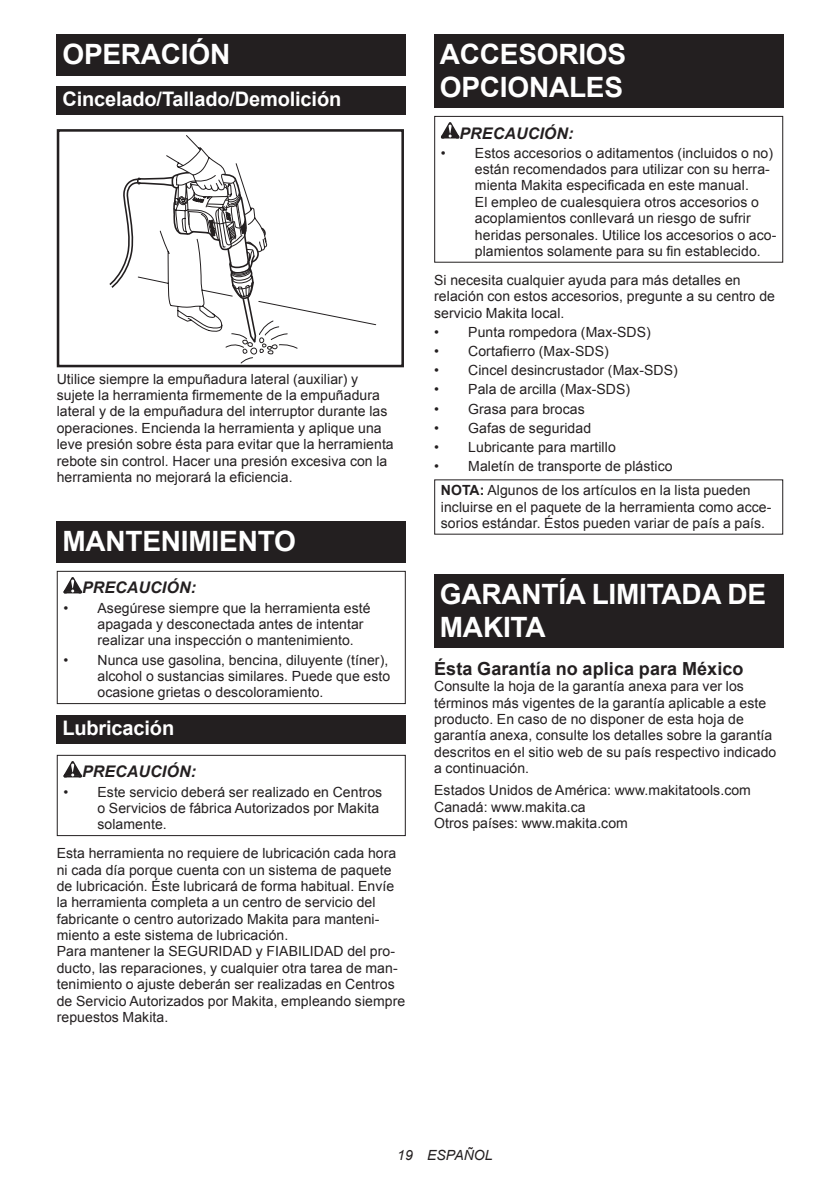
<style>
.page{position:relative;width:840px;height:1191px;background:#fff}
.page>*{position:absolute;margin:0;border:0;box-sizing:border-box;transform-origin:0 0}
.t1{font:700 28px/32.8px "Arial";letter-spacing:-.01em;color:#fff}
.t2{font:700 20px "Arial";letter-spacing:-.01em;color:#fff}
.t3{font:700 18px "Arial";letter-spacing:.005em;color:#231f20}
.t4{font:italic 700 16px "Arial";letter-spacing:.005em;color:#231f20}
.t5{font:14px/16.4px "Arial";letter-spacing:.005em;color:#231f20}
.t6{font:italic 14px "Arial";letter-spacing:.005em;color:#231f20}
.s1{font-weight:700}
</style>
<div class="page">
<div style="left:57px;top:34px;width:348px;height:41px;background:#231f20"></div>
<div style="left:57px;top:86px;width:348px;height:29px;background:#231f20"></div>
<svg style="left:109px;top:135px;width:267px;height:228px"></svg>
<div style="left:57px;top:129px;width:347px;height:238px;border:3px solid #231f20"></div>
<div style="left:57px;top:522px;width:348px;height:41px;background:#231f20"></div>
<svg style="left:63px;top:577px;width:19px;height:16px"></svg>
<div style="left:57px;top:571px;width:348px;height:133px;border:1px solid #231f20"></div>
<div style="left:57px;top:715px;width:348px;height:29px;background:#231f20"></div>
<svg style="left:63px;top:761px;width:19px;height:16px"></svg>
<div style="left:57px;top:755px;width:348px;height:81px;border:1px solid #231f20"></div>
<div style="left:434px;top:34px;width:348px;height:74px;background:#231f20"></div>
<svg style="left:440px;top:122px;width:19px;height:16px"></svg>
<div style="left:434px;top:116px;width:348px;height:147px;border:1px solid #231f20"></div>
<div style="left:434px;top:574px;width:348px;height:74px;background:#231f20"></div>
<h1 class="t1" style="left:62px;top:38px;width:169px">OPERACIÓN</h1>
<h2 class="t2" style="left:62px;top:86px;width:280px">Cincelado/Tallado/Demolición</h2>
<p class="t5" style="left:57px;top:371px;width:338px">Utilice siempre la empuñadura lateral (auxiliar) y sujete la herramienta firmemente de la empuñadura lateral y de la empuñadura del interruptor durante las operaciones. Encienda la herramienta y aplique una leve presión sobre ésta para evitar que la herramienta rebote sin control. Hacer una presión excesiva con la herramienta no mejorará la eficiencia.</p>
<h1 class="t1" style="left:62px;top:526px;width:235px">MANTENIMIENTO</h1>
<p class="t4" style="left:82px;top:577px;width:115px">PRECAUCIÓN:</p>
<p class="t5" style="left:97px;top:599px;width:274px;text-indent:-34px">• Asegúrese siempre que la herramienta esté apagada y desconectada antes de intentar realizar una inspección o mantenimiento.</p>
<p class="t5" style="left:97px;top:651px;width:294px;text-indent:-34px">• Nunca use gasolina, bencina, diluyente (tíner), alcohol o sustancias similares. Puede que esto ocasione grietas o descoloramiento.</p>
<h2 class="t2" style="left:62px;top:715px;width:113px">Lubricación</h2>
<p class="t4" style="left:82px;top:761px;width:115px">PRECAUCIÓN:</p>
<p class="t5" style="left:97px;top:783px;width:286px;text-indent:-34px">• Este servicio deberá ser realizado en Centros o Servicios de fábrica Autorizados por Makita solamente.</p>
<p class="t5" style="left:57px;top:845px;width:350px">Esta herramienta no requiere de lubricación cada hora ni cada día porque cuenta con un sistema de paquete de lubricación. Éste lubricará de forma habitual. Envíe la herramienta completa a un centro de servicio del fabricante o centro autorizado Makita para manteni&shy;miento a este sistema de lubricación.<br>Para mantener la SEGURIDAD y FIABILIDAD del pro&shy;ducto, las reparaciones, y cualquier otra tarea de man&shy;tenimiento o ajuste deberán ser realizadas en Centros de Servicio Autorizados por Makita, empleando siempre repuestos Makita.</p>
<h1 class="t1" style="left:439px;top:38px;width:188px">ACCESORIOS<br>OPCIONALES</h1>
<p class="t4" style="left:459px;top:122px;width:115px">PRECAUCIÓN:</p>
<p class="t5" style="left:474px;top:145px;width:303px;text-indent:-34px">• Estos accesorios o aditamentos (incluidos o no) están recomendados para utilizar con su herra&shy;mienta Makita especificada en este manual.<br>El empleo de cualesquiera otros accesorios o acoplamientos conllevará un riesgo de sufrir heridas personales. Utilice los accesorios o aco&shy;plamientos solamente para su fin establecido.</p>
<p class="t5" style="left:434px;top:272px;width:342px">Si necesita cualquier ayuda para más detalles en relación con estos accesorios, pregunte a su centro de servicio Makita local.</p>
<p class="t5" style="left:434px;top:324px;width:218px">• Punta rompedora (Max-SDS)</p>
<p class="t5" style="left:434px;top:343px;width:176px">• Cortafierro (Max-SDS)</p>
<p class="t5" style="left:434px;top:362px;width:245px">• Cincel desincrustador (Max-SDS)</p>
<p class="t5" style="left:434px;top:381px;width:197px">• Pala de arcilla (Max-SDS)</p>
<p class="t5" style="left:434px;top:400px;width:152px">• Grasa para brocas</p>
<p class="t5" style="left:434px;top:420px;width:158px">• Gafas de seguridad</p>
<p class="t5" style="left:434px;top:439px;width:183px">• Lubricante para martillo</p>
<p class="t5" style="left:440px;top:454px;width:311px;line-height:23.8px;text-indent:-7px">• Maletín de transporte de plástico<br><span class="s1">NOTA:</span> Algunos de los artículos en la lista pueden</p>
<p class="t5" style="left:440px;top:498px;width:332px">incluirse en el paquete de la herramienta como acce&shy;sorios estándar. Éstos pueden variar de país a país.</p>
<h1 class="t1" style="left:439px;top:578px;width:327px">GARANTÍA LIMITADA DE<br>MAKITA</h1>
<p class="t3" style="left:434px;top:656px;width:311px">Ésta Garantía no aplica para México</p>
<p class="t5" style="left:434px;top:678px;width:343px">Consulte la hoja de la garantía anexa para ver los términos más vigentes de la garantía aplicable a este producto. En caso de no disponer de esta hoja de garantía anexa, consulte los detalles sobre la garantía descritos en el sitio web de su país respectivo indicado a continuación.</p>
<p class="t5" style="left:434px;top:782px;width:318px">Estados Unidos de América: www.makitatools.com<br>Canadá: www.makita.ca<br>Otros países: www.makita.com</p>
<p class="t6" style="left:397px;top:1146px;width:97px">19 ESPAÑOL</p>
</div>
